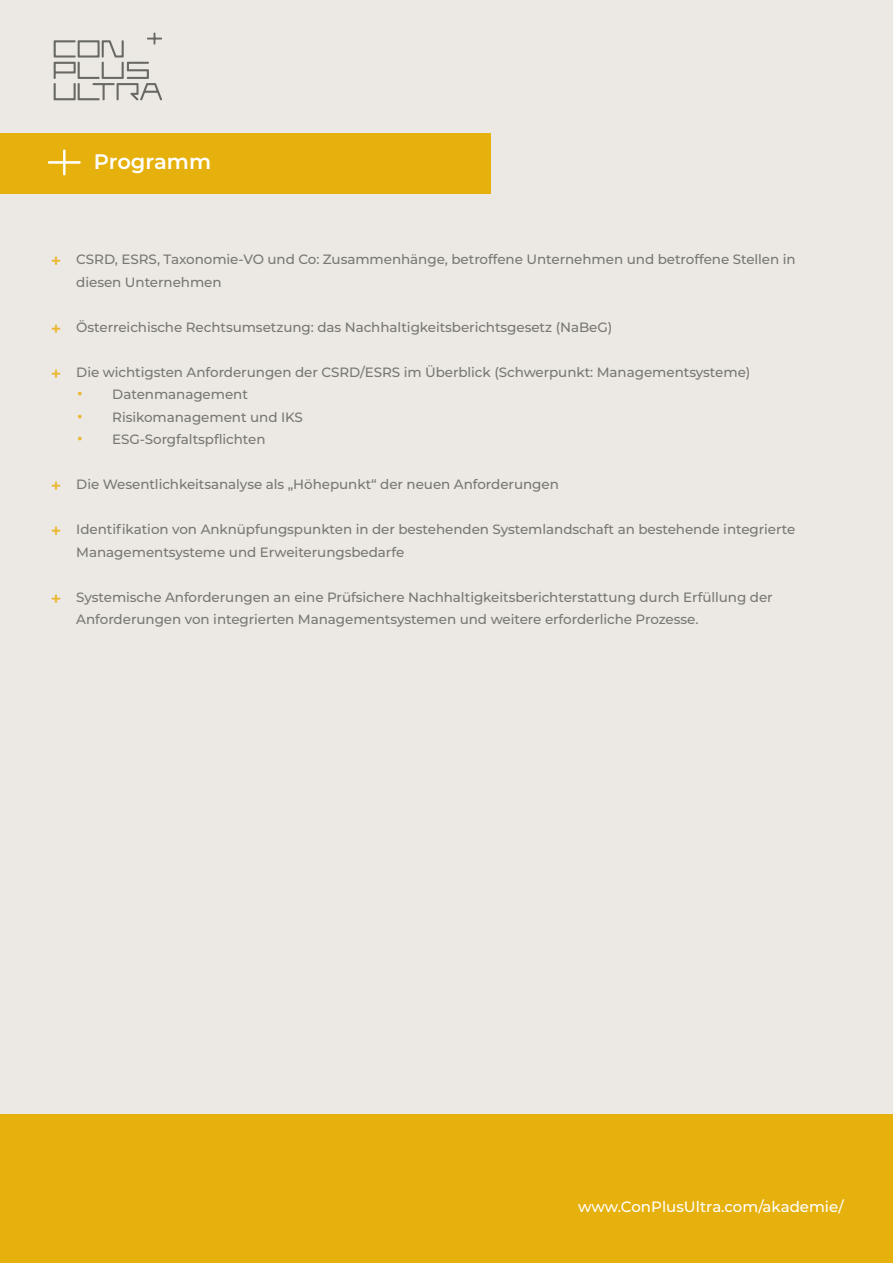
<style>
.page{position:relative;width:893px;height:1263px;background:#ece8e4}
.page>*{position:absolute;margin:0;border:0;box-sizing:border-box;transform-origin:0 0}
.t1{font:600 21px "Montserrat";color:#fff}
.t2{font:500 15px "Montserrat";color:#fff}
.t3{font:500 13.5px/22.5px "Montserrat";letter-spacing:-.005em;color:#787872}
.s1{font-weight:600;font-size:18px;color:#eab72d}
.s2{font-weight:400;font-size:24px;color:#eab72d}
</style>
<div class="page">
<div style="left:0;top:1114px;width:893px;height:149px;background:#e6b00d"></div>
<div style="left:0;top:133px;width:490px;height:61px;background:#e6b00d"></div>
<svg style="left:48px;top:150px;width:32px;height:25px"></svg>
<svg style="left:54px;top:33px;width:108px;height:67px"></svg>
<p class="t1" style="left:94px;top:147px;width:119px">Programm</p>
<p class="t3" style="left:76px;top:247px;width:721px;text-indent:-26px"><span class="s1">+</span> CSRD, ESRS, Taxonomie-VO und Co: Zusammenhänge, betroffene Unternehmen und betroffene Stellen in diesen Unternehmen</p>
<p class="t3" style="left:51px;top:315px;width:563px"><span class="s1">+</span> Österreichische Rechtsumsetzung: das Nachhaltigkeitsberichtsgesetz (NaBeG)</p>
<p class="t3" style="left:51px;top:360px;width:701px"><span class="s1">+</span> Die wichtigsten Anforderungen der CSRD/ESRS im Überblick (Schwerpunkt: Managementsysteme)</p>
<p class="t3" style="left:76px;top:382px;width:173px"><span class="s2">•</span> Datenmanagement</p>
<p class="t3" style="left:76px;top:405px;width:228px"><span class="s2">•</span> Risikomanagement und IKS</p>
<p class="t3" style="left:76px;top:427px;width:191px"><span class="s2">•</span> ESG-Sorgfaltspflichten</p>
<p class="t3" style="left:51px;top:472px;width:510px"><span class="s1">+</span> Die Wesentlichkeitsanalyse als „Höhepunkt“ der neuen Anforderungen</p>
<p class="t3" style="left:76px;top:517px;width:720px;text-indent:-26px"><span class="s1">+</span> Identifikation von Anknüpfungspunkten in der bestehenden Systemlandschaft an bestehende integrierte<br>Managementsysteme und Erweiterungsbedarfe</p>
<p class="t3" style="left:76px;top:585px;width:698px;text-indent:-26px"><span class="s1">+</span> Systemische Anforderungen an eine Prüfsichere Nachhaltigkeitsberichterstattung durch Erfüllung der<br>Anforderungen von integrierten Managementsystemen und weitere erforderliche Prozesse.</p>
<p class="t2" style="left:578px;top:1196px;width:267px">www.ConPlusUltra.com/akademie/</p>
</div>
